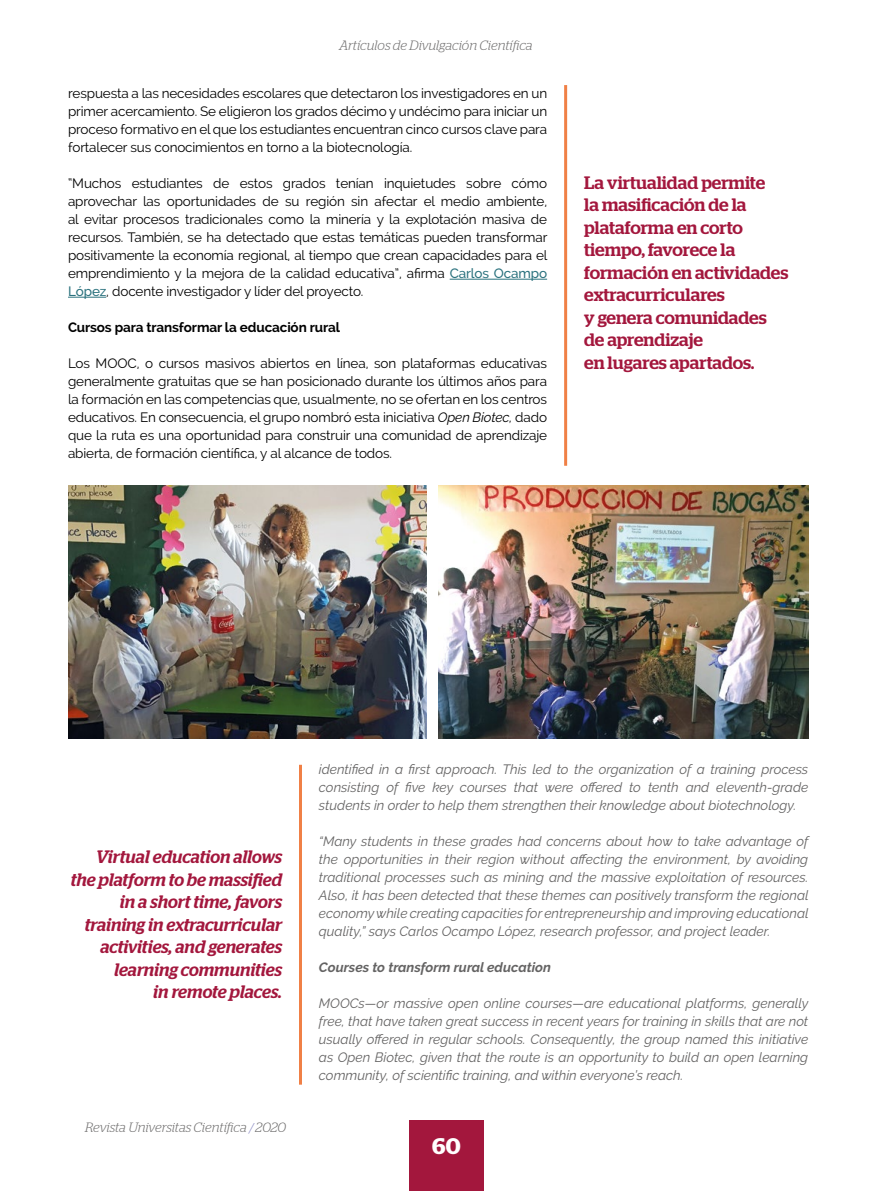
<style>
.page{position:relative;width:893px;height:1191px;background:#fff}
.page>*{position:absolute;margin:0;border:0;box-sizing:border-box;transform-origin:0 0}
.t1{font:600 22.5px "Stag";color:#fff}
.t2{font:500 18px/22.5px "Stag";color:#a3173d}
.t3{font:italic 500 18px/22.5px "Stag";color:#a3173d;text-align:right}
.t4{font:13.5px/18px "Raleway";letter-spacing:-.01em;color:#000;text-align:justify}
.t5{font:italic 13.5px/18px "Raleway";color:#646363;text-align:justify}
.t6{font:italic 300 13.5px "Stag";letter-spacing:-.005em;color:#706f6f}
.t7{font:700 13.5px "Raleway";letter-spacing:-.01em;color:#000}
.t8{font:italic 700 13.5px "Raleway";color:#646363}
.s1{font-weight:500;color:#2b727e}
.s2{font-style:italic}
.s3{color:#8a8ac3}
</style>
<div class="page">
<div style="left:409px;top:1120px;width:75px;height:71px;background:#a3173d"></div>
<hr style="left:450px;top:279px;width:97px;height:1px;background:#2b727e">
<hr style="left:68px;top:297px;width:38px;height:1px;background:#2b727e">
<img style="left:68px;top:485px;width:359px;height:254px">
<img style="left:439px;top:485px;width:369px;height:254px">
<hr style="left:564px;top:85px;width:3px;height:381px;background:#f08046">
<hr style="left:299px;top:765px;width:3px;height:319px;background:#f08046">
<p class="t6" style="left:339px;top:37px;width:195px">Artículos de Divulgación Científica</p>
<p class="t4" style="left:68px;top:84px;width:481px">respuesta a las necesidades escolares que detectaron los investigadores en un primer acercamiento. Se eligieron los grados décimo y undécimo para iniciar un proceso formativo en el que los estudiantes encuentran cinco cursos clave para fortalecer sus conocimientos en torno a la biotecnología.</p>
<p class="t4" style="left:68px;top:174px;width:481px">“Muchos estudiantes de estos grados tenían inquietudes sobre cómo aprovechar las oportunidades de su región sin afectar el medio ambiente, al evitar procesos tradicionales como la minería y la explotación masiva de recursos. También, se ha detectado que estas temáticas pueden transformar positivamente la economía regional, al tiempo que crean capacidades para el emprendimiento y la mejora de la calidad educativa”, afirma <span class="s1">Carlos Ocampo López</span>, docente investigador y líder del proyecto.</p>
<p class="t7" style="left:68px;top:319px;width:273px">Cursos para transformar la educación rural</p>
<p class="t4" style="left:68px;top:354px;width:481px">Los MOOC, o cursos masivos abiertos en línea, son plataformas educativas generalmente gratuitas que se han posicionado durante los últimos años para la formación en las competencias que, usualmente, no se ofertan en los centros educativos. En consecuencia, el grupo nombró esta iniciativa <span class="s2">Open Biotec,</span> dado que la ruta es una oportunidad para construir una comunidad de aprendizaje abierta, de formación científica, y al alcance de todos.</p>
<h2 class="t2" style="left:584px;top:171px;width:206px">La virtualidad permite<br>la masificación de la plataforma en corto tiempo, favorece la formación en actividades extracurriculares<br>y genera comunidades de aprendizaje<br>en lugares apartados.</h2>
<h2 class="t3" style="left:71px;top:845px;width:213px">Virtual education allows the platform to be massified in a short time, favors training in extracurricular activities, and generates learning communities<br>in remote places.</h2>
<p class="t6" style="left:85px;top:1119px;width:202px">Revista Universitas Científica <span class="s3">/</span> 2020</p>
<p class="t5" style="left:319px;top:760px;width:491px">identified in a first approach. This led to the organization of a training process consisting of five key courses that were offered to tenth and eleventh-grade students in order to help them strengthen their knowledge about biotechnology.</p>
<p class="t5" style="left:319px;top:832px;width:491px">“Many students in these grades had concerns about how to take advantage of the opportunities in their region without affecting the environment, by avoiding traditional processes such as mining and the massive exploitation of resources.<br>Also, it has been detected that these themes can positively transform the regional economy while creating capacities for entrepreneurship and improving educational quality,” says Carlos Ocampo López, research professor, and project leader.</p>
<p class="t8" style="left:319px;top:959px;width:234px">Courses to transform rural education</p>
<p class="t5" style="left:319px;top:994px;width:491px">MOOCs—or massive open online courses—are educational platforms, generally free, that have taken great success in recent years for training in skills that are not usually offered in regular schools. Consequently, the group named this initiative as Open Biotec, given that the route is an opportunity to build an open learning community, of scientific training, and within everyone’s reach.</p>
<h1 class="t1" style="left:432px;top:1132px;width:30px">60</h1>
</div>
